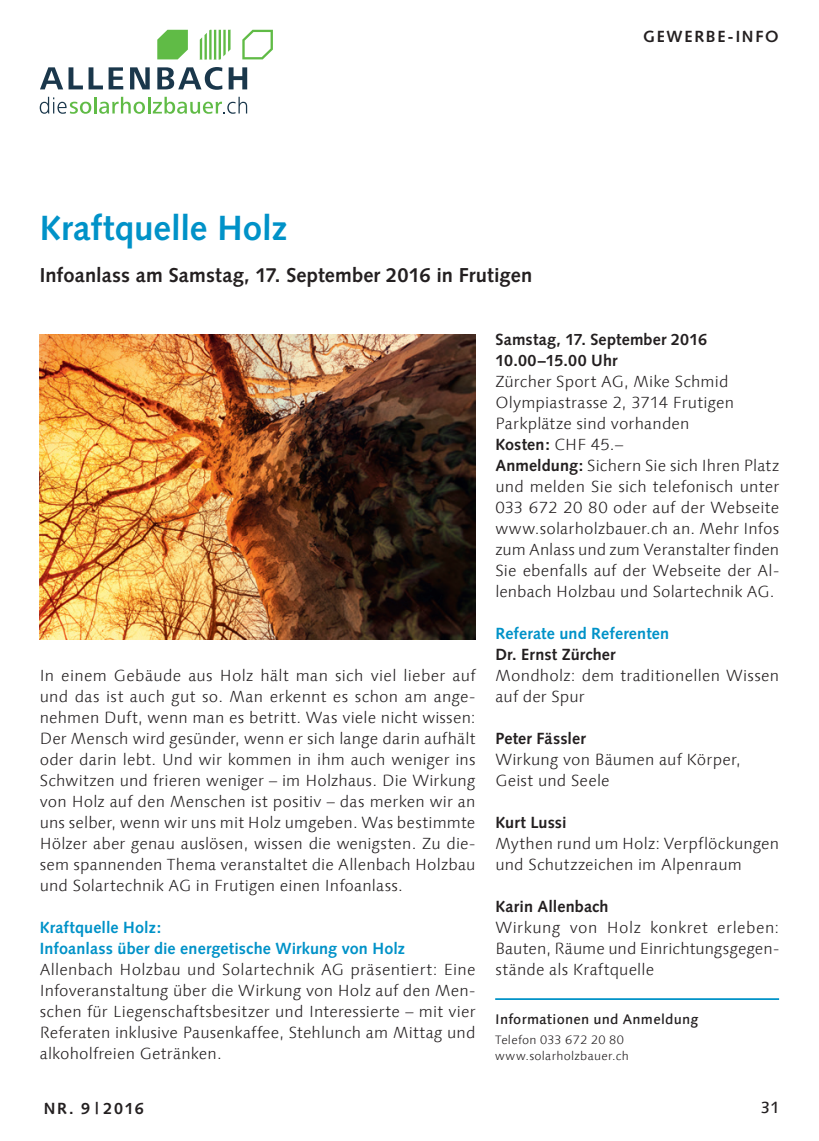
<style>
.page{position:relative;width:819px;height:1141px;background:#fff}
.page>*{position:absolute;margin:0;border:0;box-sizing:border-box;transform-origin:0 0}
.Haupttitel{font:700 35px "Syntax";color:#0092c8}
.Lead{font:700 20.12px "Syntax";letter-spacing:.005em;color:#231f20}
.Grundtext{font:300 16.1px/21px "Linotype Syntax Com";letter-spacing:.01em;color:#231f20;text-align:justify}
.Untertitel{font:700 16.1px "Syntax";letter-spacing:.01em;color:#231f20}
.Zwischentitel{font:700 16.1px "Syntax";letter-spacing:.01em;color:#0092c8}
.Grundtext-2{font:700 16.1px "Syntax";letter-spacing:.01em;color:#231f20}
.Untertitel-2{font:700 16.1px "Syntax";letter-spacing:.11em;color:#231f20}
.t1{font:500 16.1px "Linotype Syntax Com";color:#231f20}
.Infokasten_Titel{font:500 14px "Linotype Syntax Com";letter-spacing:.015em;color:#231f20}
.Infokasten_Grundtext{font:300 12.25px "Linotype Syntax Com";letter-spacing:.02em;color:#231f20}
.s1{font-family:"Linotype Syntax Com";font-weight:300}
.s2{font-family:"Syntax";font-weight:700}
</style>
<div class="page">
<hr style="left:495px;top:998px;width:284px;height:2px;background:#0092c8">
<svg style="left:157px;top:30px;width:31px;height:29px"></svg>
<svg style="left:200px;top:30px;width:11px;height:29px"></svg>
<hr style="left:214px;top:30px;width:2px;height:29px;background:#60bb46">
<svg style="left:219px;top:30px;width:11px;height:29px"></svg>
<svg style="left:242px;top:30px;width:31px;height:29px"></svg>
<svg style="left:40px;top:67px;width:43px;height:22px"></svg>
<svg style="left:89px;top:67px;width:14px;height:22px"></svg>
<svg style="left:109px;top:67px;width:14px;height:22px"></svg>
<svg style="left:130px;top:67px;width:20px;height:22px"></svg>
<svg style="left:157px;top:67px;width:65px;height:23px"></svg>
<svg style="left:229px;top:67px;width:18px;height:22px"></svg>
<svg style="left:40px;top:97px;width:207px;height:17px"></svg>
<img style="left:40px;top:334px;width:435px;height:305px">
<p class="Haupttitel" style="left:40px;top:207px;width:249px">Kraftquelle Holz</p>
<p class="Lead" style="left:40px;top:264px;width:494px">Infoanlass am Samstag, 17. September 2016 in Frutigen</p>
<p class="Untertitel-2" style="left:643px;top:27px;width:137px">GEWERBE-INFO</p>
<p class="Grundtext" style="left:40px;top:665px;width:437px">In einem Gebäude aus Holz hält man sich viel lieber auf und das ist auch gut so. Man erkennt es schon am ange&shy;nehmen Duft, wenn man es betritt. Was viele nicht wissen:<br>Der Mensch wird gesünder, wenn er sich lange darin aufhält oder darin lebt. Und wir kommen in ihm auch weniger ins Schwitzen und frieren weniger – im Holzhaus. Die Wirkung von Holz auf den Menschen ist positiv – das merken wir an uns selber, wenn wir uns mit Holz umgeben. Was bestimmte Hölzer aber genau auslösen, wissen die wenigsten. Zu die&shy;sem spannenden Thema veranstaltet die Allenbach Holzbau und Solartechnik AG in Frutigen einen Infoanlass.</p>
<p class="Zwischentitel" style="left:40px;top:918px;width:123px">Kraftquelle Holz:</p>
<p class="Zwischentitel" style="left:40px;top:939px;width:367px">Infoanlass über die energetische Wirkung von Holz</p>
<p class="Grundtext" style="left:40px;top:959px;width:437px">Allenbach Holzbau und Solartechnik AG präsentiert: Eine Infoveranstaltung über die Wirkung von Holz auf den Men&shy;schen für Liegenschaftsbesitzer und Interessierte – mit vier Referaten inklusive Pausenkaffee, Stehlunch am Mittag und alkoholfreien Getränken.</p>
<p class="Untertitel" style="left:44px;top:1099px;width:102px">NR. 9 | 2016</p>
<p class="Untertitel" style="left:495px;top:330px;width:213px">Samstag, 17. September 2016</p>
<p class="Untertitel" style="left:495px;top:351px;width:124px">10.00–15.00 Uhr</p>
<p class="Grundtext" style="left:495px;top:371px;width:234px">Zürcher Sport AG, Mike Schmid</p>
<p class="Grundtext" style="left:495px;top:392px;width:240px">Olympiastrasse 2, 3714 Frutigen</p>
<p class="Grundtext" style="left:495px;top:413px;width:196px">Parkplätze sind vorhanden</p>
<p class="Grundtext-2" style="left:495px;top:435px;width:129px">Kosten: <span class="s1">CHF 45.–</span></p>
<p class="Grundtext" style="left:495px;top:455px;width:285px"><span class="s2">Anmeldung:</span> Sichern Sie sich Ihren Platz und melden Sie sich telefonisch unter 033 672 20 80 oder auf der Webseite www.solarholzbauer.ch an. Mehr Infos zum Anlass und zum Veranstalter finden Sie ebenfalls auf der Webseite der Al&shy;lenbach Holzbau und Solartechnik AG.</p>
<p class="Zwischentitel" style="left:495px;top:624px;width:175px">Referate und Referenten</p>
<p class="Untertitel" style="left:495px;top:645px;width:122px">Dr. Ernst Zürcher</p>
<p class="Grundtext" style="left:495px;top:665px;width:285px">Mondholz: dem traditionellen Wissen auf der Spur</p>
<p class="Untertitel" style="left:495px;top:729px;width:92px">Peter Fässler</p>
<p class="Grundtext" style="left:495px;top:749px;width:247px">Wirkung von Bäumen auf Körper,</p>
<p class="Grundtext" style="left:495px;top:770px;width:116px">Geist und Seele</p>
<p class="Untertitel" style="left:495px;top:813px;width:73px">Kurt Lussi</p>
<p class="Grundtext" style="left:495px;top:833px;width:285px">Mythen rund um Holz: Verpflöckungen und Schutzzeichen im Alpenraum</p>
<p class="Untertitel" style="left:495px;top:897px;width:115px">Karin Allenbach</p>
<p class="Grundtext" style="left:495px;top:917px;width:285px">Wirkung von Holz konkret erleben:<br>Bauten, Räume und Einrichtungsgegen&shy;stände als Kraftquelle</p>
<p class="Infokasten_Titel" style="left:495px;top:1010px;width:204px">Informationen und Anmeldung</p>
<p class="Infokasten_Grundtext" style="left:495px;top:1033px;width:130px">Telefon 033 672 20 80</p>
<p class="Infokasten_Grundtext" style="left:495px;top:1048px;width:135px">www.solarholzbauer.ch</p>
<p class="t1" style="left:760px;top:1097px;width:20px">31</p>
</div>
